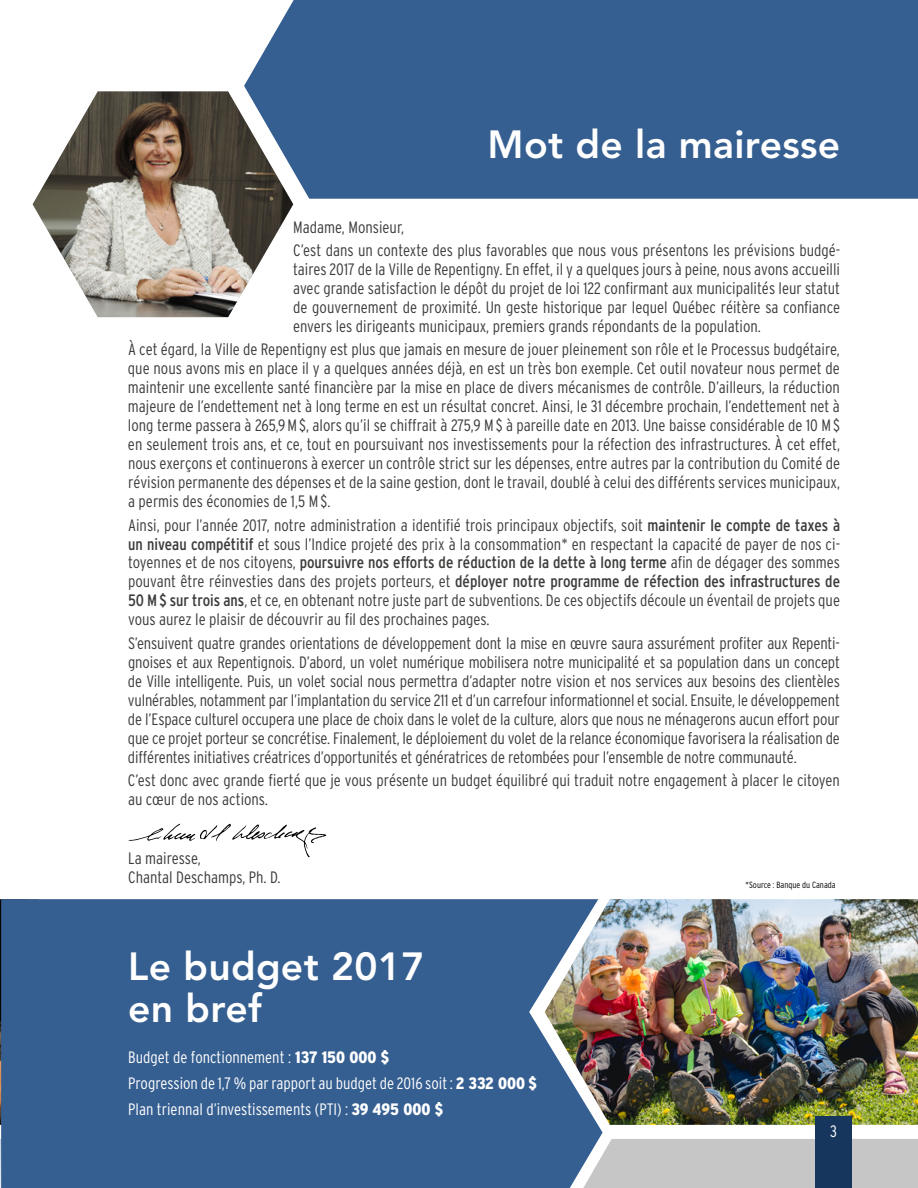
<style>
.page{position:relative;width:918px;height:1188px;background:#fff}
.page>*{position:absolute;margin:0;border:0;box-sizing:border-box;transform-origin:0 0}
.t1{font:800 39px/42px "Avenir";letter-spacing:.01em;color:#fff}
.t2{font:300 condensed 16.5px/18.9px "Interstate";color:#3c3c3b;text-align:justify}
.t3{font:300 condensed 16.5px/25.7px "Interstate";color:#fff}
.t4{font:300 condensed 9px "Interstate";color:#000}
.s1{font-weight:400}
.s2{font-weight:900}
</style>
<div class="page">
<img style="left:603px;top:899px;width:315px;height:226px">
<div style="left:0;top:899px;width:603px;height:289px;background:#365f91"></div>
<img style="left:33px;top:91px;width:260px;height:226px">
<div style="left:244px;top:0;width:674px;height:199px;background:#365f91"></div>
<div style="left:583px;top:1139px;width:335px;height:49px;background:#c6c6c6"></div>
<svg style="left:128px;top:824px;width:198px;height:34px"></svg>
<div style="left:815px;top:1117px;width:37px;height:71px;background:#17365d"></div>
<h1 class="t1" style="left:488px;top:123px;width:354px">Mot de la mairesse</h1>
<p class="t2" style="left:293px;top:215px;width:548px;line-height:23.2px">Madame, Monsieur,<br>C’est dans un contexte des plus favorables que nous vous présentons les prévisions budgé-</p>
<p class="t2" style="left:293px;top:260px;width:549px">taires 2017 de la Ville de Repentigny. En effet, il y a quelques jours à peine, nous avons accueilli avec grande satisfaction le dépôt du projet de loi 122 confirmant aux municipalités leur statut de gouvernement de proximité. Un geste historique par lequel Québec réitère sa confiance envers les dirigeants municipaux, premiers grands répondants de la population.</p>
<p class="t2" style="left:128px;top:340px;width:714px">À cet égard, la Ville de Repentigny est plus que jamais en mesure de jouer pleinement son rôle et le Processus budgétaire, que nous avons mis en place il y a quelques années déjà, en est un très bon exemple. Cet outil novateur nous permet de maintenir une excellente santé financière par la mise en place de divers mécanismes de contrôle. D’ailleurs, la réduction majeure de l’endettement net à long terme en est un résultat concret. Ainsi, le 31 décembre prochain, l’endettement net à long terme passera à 265,9M$, alors qu’il se chiffrait à 275,9 M$ à pareille date en 2013. Une baisse considérable de 10 M$ en seulement trois ans, et ce, tout en poursuivant nos investissements pour la réfection des infrastructures. À cet effet, nous exerçons et continuerons à exercer un contrôle strict sur les dépenses, entre autres par la contribution du Comité de révision permanente des dépenses et de la saine gestion, dont le travail, doublé à celui des différents services municipaux, a permis des économies de 1,5 M$.</p>
<p class="t2" style="left:128px;top:515px;width:714px">Ainsi, pour l’année 2017, notre administration a identifié trois principaux objectifs, soit <span class="s1">maintenir le compte de taxes à un niveau compétitif</span> et sous l’Indice projeté des prix à la consommation* en respectant la capacité de payer de nos ci&shy;toyennes et de nos citoyens, <span class="s1">poursuivre nos efforts de réduction de la dette à long terme</span> afin de dégager des sommes pouvant être réinvesties dans des projets porteurs, et <span class="s1">déployer notre programme de réfection des infrastructures de 50 M$ sur trois ans</span>, et ce, en obtenant notre juste part de subventions. De ces objectifs découle un éventail de projets que vous aurez le plaisir de découvrir au fil des prochaines pages.</p>
<p class="t2" style="left:128px;top:633px;width:714px">S’ensuivent quatre grandes orientations de développement dont la mise en œuvre saura assurément profiter aux Repenti&shy;gnoises et aux Repentignois. D’abord, un volet numérique mobilisera notre municipalité et sa population dans un concept de Ville intelligente. Puis, un volet social nous permettra d’adapter notre vision et nos services aux besoins des clientèles vulnérables, notamment par l’implantation du service 211 et d’un carrefour informationnel et social. Ensuite, le développement de l’Espace culturel occupera une place de choix dans le volet de la culture, alors que nous ne ménagerons aucun effort pour que ce projet porteur se concrétise. Finalement, le déploiement du volet de la relance économique favorisera la réalisation de différentes initiatives créatrices d’opportunités et génératrices de retombées pour l’ensemble de notre communauté.</p>
<p class="t2" style="left:128px;top:770px;width:714px">C’est donc avec grande fierté que je vous présente un budget équilibré qui traduit notre engagement à placer le citoyen au cœur de nos actions.</p>
<p class="t2" style="left:128px;top:849px;width:154px">La mairesse,<br>Chantal Deschamps, Ph. D.</p>
<h1 class="t1" style="left:128px;top:945px;width:298px">Le budget 2017 en bref</h1>
<p class="t3" style="left:128px;top:1045px;width:410px">Budget de fonctionnement : <span class="s2">137 150 000 $<br></span>Progression de 1,7 % par rapport au budget de 2016 soit : <span class="s2">2 332 000 $<br></span>Plan triennal d’investissements (PTI) : <span class="s2">39 495 000 $</span></p>
<p class="t4" style="left:746px;top:880px;width:92px">*Source : Banque du Canada</p>
<p class="t3" style="left:830px;top:1118px;width:8px">3</p>
</div>
